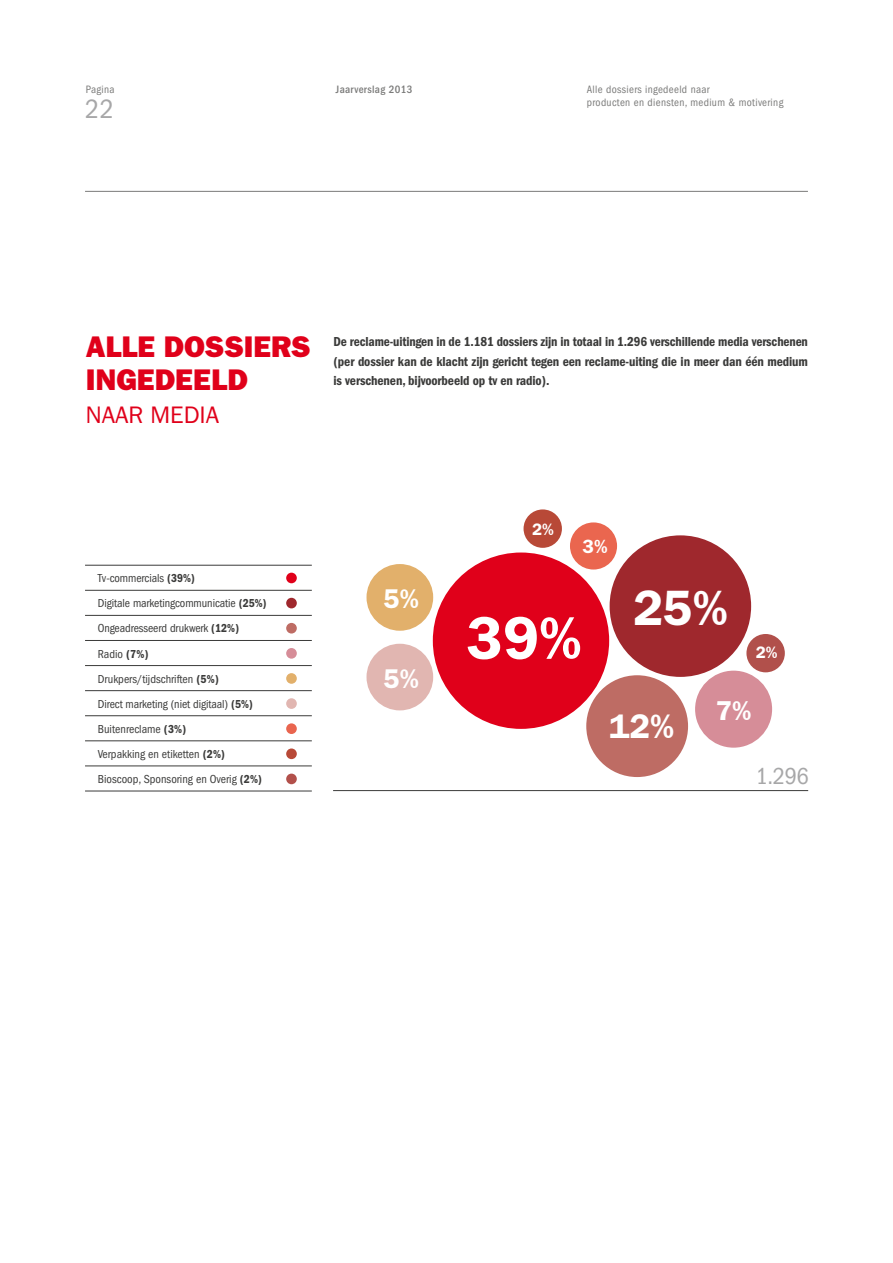
<style>
.page{position:relative;width:893px;height:1263px;background:#fff}
.page>*{position:absolute;margin:0;border:0;box-sizing:border-box;transform-origin:0 0}
.t1{font:600 60.6px "ITC Franklin Gothic Std";color:#fff}
.t2{font:600 49.95px "ITC Franklin Gothic Std";color:#fff}
.t3{font:600 34.2px "ITC Franklin Gothic Std";color:#fff}
.t4{font:30px "ITC Franklin Gothic Std Hvy";color:#e0001a}
.t5{font:condensed 27.45px "ITC Franklin Gothic Std";color:#a7a7a8}
.t6{font:600 27.45px "ITC Franklin Gothic Std";color:#fff}
.t7{font:600 27.3px "ITC Franklin Gothic Std";color:#fff}
.t8{font:24px "ITC Franklin Gothic Std";color:#e0001a}
.t9{font:condensed 24px "ITC Franklin Gothic Std";color:#a7a7a8}
.t10{font:600 19.2px "ITC Franklin Gothic Std";color:#fff}
.t11{font:600 16.65px "ITC Franklin Gothic Std";color:#fff}
.t12{font:600 condensed 13.5px/19.5px "Franklin Gothic";letter-spacing:-.01em;color:#3b3b3a;text-align:justify}
.t13{font:condensed 12px/25px "ITC Franklin Gothic Std";letter-spacing:-.005em;color:#3b3b3a}
.t14{font:condensed 11.1px/13.4px "ITC Franklin Gothic Std";letter-spacing:.03em;color:#7b7b7a}
.t15{font:500 condensed 11.1px "ITC Franklin Gothic Std";letter-spacing:.03em;color:#7b7b7a}
.s1{font-family:"Franklin Gothic";font-weight:600}
</style>
<div class="page">
<hr style="left:85px;top:191px;width:723px;height:1px;background:#7b7b7a">
<div style="left:433px;top:552px;width:176px;height:177px;background:#e0001a;border-radius:50%"></div>
<div style="left:610px;top:535px;width:141px;height:142px;background:#9f282d;border-radius:50%"></div>
<div style="left:586px;top:675px;width:102px;height:102px;background:#be6c64;border-radius:50%"></div>
<div style="left:366px;top:564px;width:67px;height:67px;background:#e2b06b;border-radius:50%"></div>
<div style="left:746px;top:634px;width:39px;height:38px;background:#b1504b;border-radius:50%"></div>
<div style="left:524px;top:509px;width:38px;height:39px;background:#b84937;border-radius:50%"></div>
<div style="left:695px;top:671px;width:77px;height:77px;background:#d68d98;border-radius:50%"></div>
<div style="left:570px;top:522px;width:47px;height:47px;background:#ea664f;border-radius:50%"></div>
<div style="left:366px;top:644px;width:67px;height:66px;background:#e1b6b1;border-radius:50%"></div>
<hr style="left:333px;top:790px;width:475px;height:1px;background:#3b3b3a">
<hr style="left:85px;top:590px;width:227px;height:1px;background:#3b3b3a">
<hr style="left:85px;top:615px;width:227px;height:1px;background:#3b3b3a">
<hr style="left:85px;top:640px;width:227px;height:1px;background:#3b3b3a">
<hr style="left:85px;top:665px;width:227px;height:1px;background:#3b3b3a">
<hr style="left:85px;top:690px;width:227px;height:1px;background:#3b3b3a">
<hr style="left:85px;top:715px;width:227px;height:1px;background:#3b3b3a">
<hr style="left:85px;top:740px;width:227px;height:1px;background:#3b3b3a">
<hr style="left:85px;top:765px;width:227px;height:1px;background:#3b3b3a">
<hr style="left:85px;top:565px;width:227px;height:1px;background:#3b3b3a">
<hr style="left:85px;top:791px;width:227px;height:1px;background:#3b3b3a">
<div style="left:286px;top:573px;width:11px;height:10px;background:#e0001a;border-radius:50%"></div>
<div style="left:286px;top:598px;width:11px;height:10px;background:#9f282d;border-radius:50%"></div>
<div style="left:286px;top:623px;width:11px;height:10px;background:#be6c64;border-radius:50%"></div>
<div style="left:286px;top:648px;width:11px;height:11px;background:#d68d98;border-radius:50%"></div>
<div style="left:286px;top:673px;width:11px;height:11px;background:#e2b06b;border-radius:50%"></div>
<div style="left:286px;top:698px;width:11px;height:11px;background:#e1b6b1;border-radius:50%"></div>
<div style="left:286px;top:723px;width:11px;height:11px;background:#e9654f;border-radius:50%"></div>
<div style="left:286px;top:748px;width:11px;height:11px;background:#b84937;border-radius:50%"></div>
<div style="left:286px;top:774px;width:11px;height:10px;background:#b2504b;border-radius:50%"></div>
<p class="t14" style="left:86px;top:82px;width:30px">Pagina</p>
<h3 class="t5" style="left:85px;top:94px;width:30px">22</h3>
<p class="t15" style="left:336px;top:83px;width:78px">Jaarverslag 2013</p>
<p class="t14" style="left:587px;top:82px;width:198px">Alle dossiers ingedeeld naar<br>producten en diensten, medium &amp; motivering</p>
<h3 class="t4" style="left:86px;top:329px;width:37px">ALLE</h3>
<h3 class="t4" style="left:164px;top:329px;width:20px">DOSSIERS</h3>
<h3 class="t4" style="left:86px;top:362px;width:19px">INGEDEELD</h3>
<h3 class="t8" style="left:86px;top:401px;width:135px">NAAR MED IA</h3>
<p class="t12" style="left:333px;top:332px;width:476px">De reclame-uitingen in de 1.181 dossiers zijn in totaal in 1.296 verschillende media verschenen (per dossier kan de klacht zijn gericht tegen een reclame-uiting die in meer dan één medium is verschenen, bijvoorbeeld op tv en radio).</p>
<p class="t13" style="left:98px;top:566px;width:170px">Tv-commercials <span class="s1">(39%)<br></span>Digitale marketingcommunicatie <span class="s1">(25%)<br></span>Ongeadresseerd drukwerk <span class="s1">(12%)<br></span>Radio <span class="s1">(7%)<br></span>Drukpers/tijdschriften <span class="s1">(5%)<br></span>Direct marketing (niet digitaal) <span class="s1">(5%)<br></span>Buitenreclame <span class="s1">(3%)<br></span>Verpakking en etiketten <span class="s1">(2%)<br></span>Bioscoop, Sponsoring en Overig <span class="s1">(2%)</span></p>
<h3 class="t7" style="left:383px;top:583px;width:37px">5%</h3>
<h3 class="t7" style="left:383px;top:663px;width:37px">5%</h3>
<h3 class="t11" style="left:532px;top:519px;width:23px">2%</h3>
<h3 class="t10" style="left:583px;top:535px;width:27px">3%</h3>
<h1 class="t1" style="left:466px;top:602px;width:117px">39%</h1>
<h2 class="t2" style="left:633px;top:578px;width:96px">25%</h2>
<h3 class="t11" style="left:756px;top:643px;width:23px">2%</h3>
<h3 class="t3" style="left:609px;top:706px;width:67px">12%</h3>
<h3 class="t6" style="left:715px;top:694px;width:37px">7%</h3>
<h3 class="t9" style="left:756px;top:762px;width:54px">1.296</h3>
</div>
